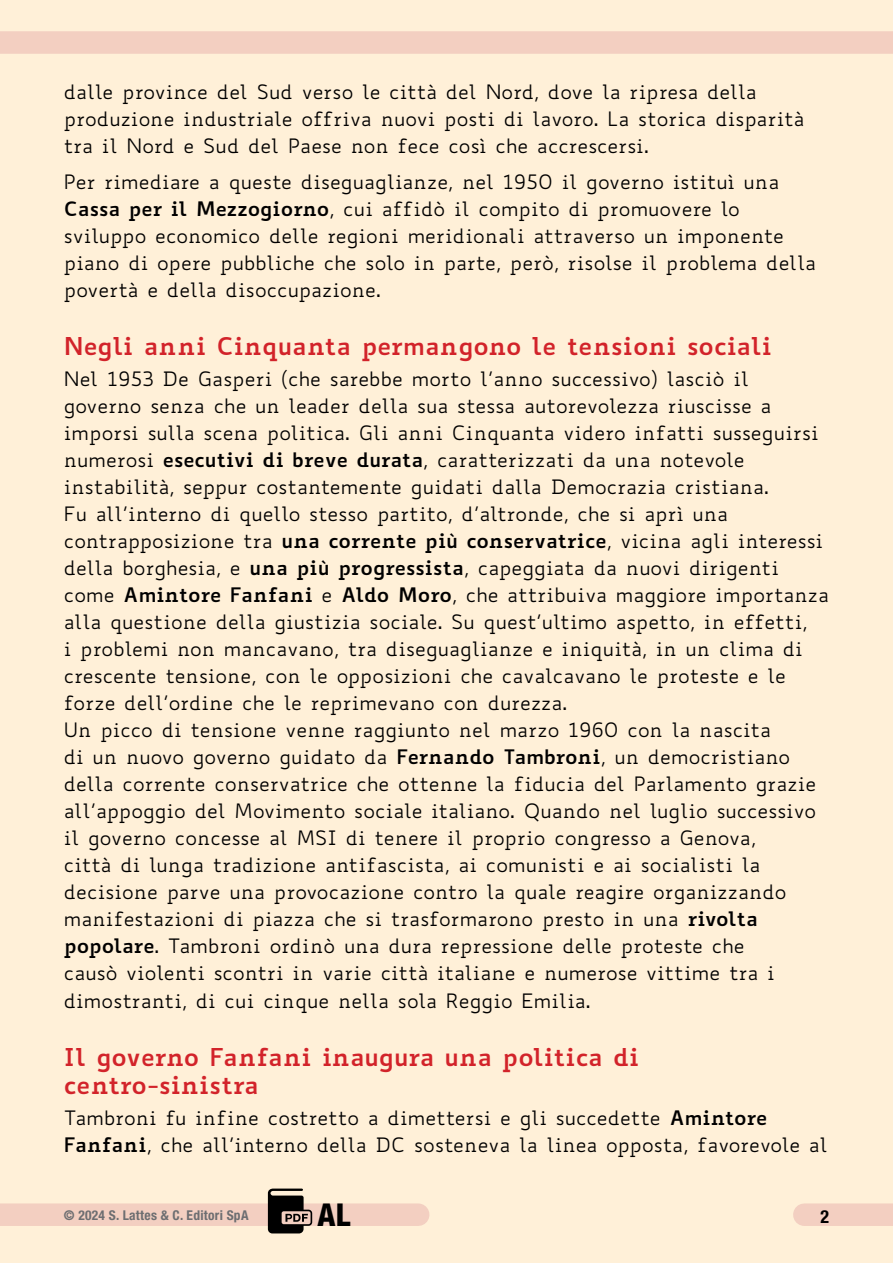
<style>
.page{position:relative;width:893px;height:1263px;background:#fff0d8}
.page>*{position:absolute;margin:0;border:0;box-sizing:border-box;transform-origin:0 0}
.t1{font:800 condensed 31.5px "Helvetica Neue LT Std";color:#000}
.t2{font:700 24px/28.5px "Biancoenero";color:#d2232a}
.t3{font:19.5px/27px "Biancoenero";color:#000}
.t4{font:700 condensed 18px "Helvetica Neue LT Std";color:#000}
.t5{font:700 condensed 13.5px "Helvetica Neue LT Std";letter-spacing:.02em;color:#6d6e71}
.s1{font-weight:700}
</style>
<div class="page">
<div style="left:0;top:1203px;width:418px;height:23px;background:#f3cfc1"></div>
<div style="left:0;top:31px;width:893px;height:23px;background:#f3cfc1"></div>
<div style="left:804px;top:1203px;width:89px;height:23px;background:#f3cfc1"></div>
<svg style="left:268px;top:1188px;width:44px;height:45px"></svg>
<p class="t3" style="left:64px;top:78px;width:742px">dalle province del Sud verso le città del Nord, dove la ripresa della produzione industriale offriva nuovi posti di lavoro. La storica disparità tra il Nord e Sud del Paese non fece così che accrescersi.</p>
<p class="t3" style="left:64px;top:168px;width:754px">Per rimediare a queste diseguaglianze, nel 1950 il governo istituì una <span class="s1">Cassa per il Mezzogiorno</span>, cui affidò il compito di promuovere lo sviluppo economico delle regioni meridionali attraverso un imponente piano di opere pubbliche che solo in parte, però, risolse il problema della povertà e della disoccupazione.</p>
<p class="t2" style="left:64px;top:329px;width:710px">Negli anni Cinquanta permangono le tensioni sociali</p>
<p class="t3" style="left:64px;top:365px;width:767px">Nel 1953 De Gasperi (che sarebbe morto l’anno successivo) lasciò il governo senza che un leader della sua stessa autorevolezza riuscisse a imporsi sulla scena politica. Gli anni Cinquanta videro infatti susseguirsi numerosi <span class="s1">esecutivi di breve durata</span>, caratterizzati da una notevole instabilità, seppur costantemente guidati dalla Democrazia cristiana.<br>Fu all’interno di quello stesso partito, d’altronde, che si aprì una contrapposizione tra <span class="s1">una corrente più conservatrice</span>, vicina agli interessi della borghesia, e <span class="s1">una più progressista</span>, capeggiata da nuovi dirigenti come <span class="s1">Amintore Fanfani</span> e <span class="s1">Aldo Moro</span>, che attribuiva maggiore importanza alla questione della giustizia sociale. Su quest’ultimo aspetto, in effetti,<br>i problemi non mancavano, tra diseguaglianze e iniquità, in un clima di crescente tensione, con le opposizioni che cavalcavano le proteste e le forze dell’ordine che le reprimevano con durezza.<br>Un picco di tensione venne raggiunto nel marzo 1960 con la nascita<br>di un nuovo governo guidato da <span class="s1">Fernando Tambroni</span>, un democristiano della corrente conservatrice che ottenne la fiducia del Parlamento grazie all’appoggio del Movimento sociale italiano. Quando nel luglio successivo il governo concesse al MSI di tenere il proprio congresso a Genova,<br>città di lunga tradizione antifascista, ai comunisti e ai socialisti la decisione parve una provocazione contro la quale reagire organizzando manifestazioni di piazza che si trasformarono presto in una <span class="s1">rivolta popolare</span>. Tambroni ordinò una dura repressione delle proteste che<br>causò violenti scontri in varie città italiane e numerose vittime tra i dimostranti, di cui cinque nella sola Reggio Emilia.</p>
<p class="t2" style="left:64px;top:1039px;width:577px">Il governo Fanfani inaugura una politica di centro-sinistra</p>
<p class="t3" style="left:64px;top:1104px;width:765px">Tambroni fu infine costretto a dimettersi e gli succedette <span class="s1">Amintore<br>Fanfani</span>, che all’interno della DC sosteneva la linea opposta, favorevole al</p>
<p class="t5" style="left:64px;top:1206px;width:186px">© 2024 S. Lattes &amp; C. Editori SpA</p>
<h1 class="t1" style="left:318px;top:1195px;width:34px">AL</h1>
<p class="t4" style="left:820px;top:1206px;width:10px">2</p>
</div>
